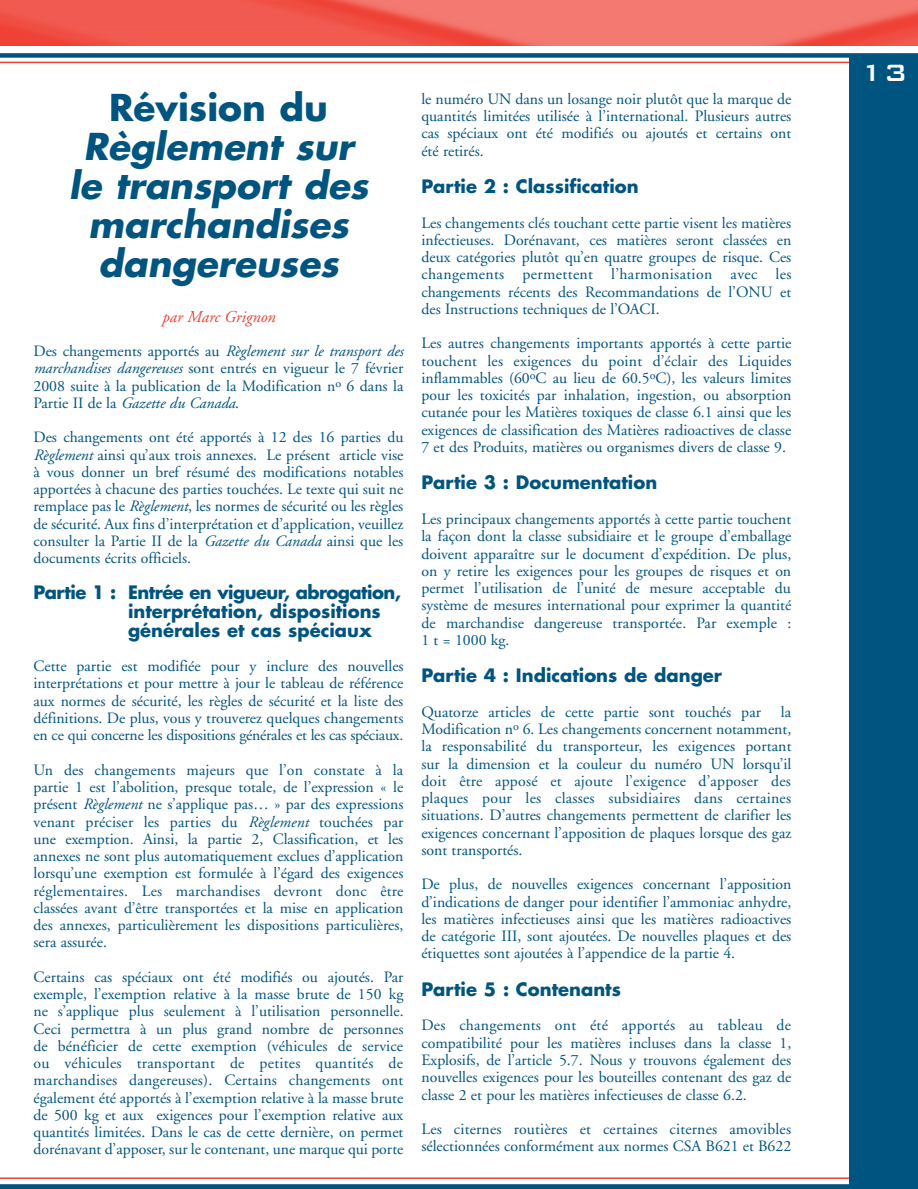
<style>
.page{position:relative;width:918px;height:1189px;background:#fff}
.page>*{position:absolute;margin:0;border:0;box-sizing:border-box;transform-origin:0 0}
.t1{font:italic 700 36px/39px "Futura";color:#005480;text-align:center}
.t2{font:700 36px "Futura";color:#005480}
.t3{font:500 31.5px "Bank Gothic BT";color:#fff}
.t4{font:700 18px/18.8px "Futura";color:#005480}
.t5{font:italic 16.5px "Adobe Garamond";color:#ef4135}
.t6{font:15.75px/17.2px "Adobe Garamond";color:#005480;text-align:justify}
.s1{font-style:italic}
</style>
<div class="page">
<hr style="left:0;top:62px;width:889px;height:1px;background:#ef4135">
<hr style="left:0;top:1177px;width:882px;height:1px;background:#ef4135">
<div style="left:0;top:53px;width:917px;height:5px;background:#005480"></div>
<svg style="left:0;top:1184px;width:849px;height:4px;fill:#005480"></svg>
<img style="left:0;top:0;width:917px;height:45px">
<div style="left:849px;top:54px;width:68px;height:1134px;background:#005480"></div>
<h1 class="t2" style="left:109px;top:83px;width:220px">Révision du</h1>
<h1 class="t1" style="left:69px;top:126px;width:308px">Règlement sur le transport des marchandises dangereuses</h1>
<p class="t5" style="left:162px;top:307px;width:115px">par Marc Grignon</p>
<p class="t6" style="left:33px;top:343px;width:371px">Des changements apportés au <span class="s1">Règlement sur le transport des marchandises dangereuses</span> sont entrés en vigueur le 7 février 2008 suite à la publication de la Modification n<sup>o</sup> 6 dans la Partie II de la <span class="s1">Gazette du Canada</span>.</p>
<p class="t6" style="left:33px;top:429px;width:371px">Des changements ont été apportés à 12 des 16 parties du <span class="s1">Règlement</span> ainsi qu’aux trois annexes. Le présent article vise à vous donner un bref résumé des modifications notables apportées à chacune des parties touchées. Le texte qui suit ne remplace pas le <span class="s1">Règlement</span>, les normes de sécurité ou les règles de sécurité. Aux fins d’interprétation et d’application, veuillez consulter la Partie II de la <span class="s1">Gazette du Canada</span> ainsi que les documents écrits officiels.</p>
<p class="t4" style="left:128px;top:582px;width:274px;text-indent:-94px">Partie 1 : Entrée en vigueur, abrogation, interprétation, dispositions générales et cas spéciaux</p>
<p class="t6" style="left:33px;top:658px;width:371px">Cette partie est modifiée pour y inclure des nouvelles interprétations et pour mettre à jour le tableau de référence aux normes de sécurité, les règles de sécurité et la liste des définitions. De plus, vous y trouverez quelques changements en ce qui concerne les dispositions générales et les cas spéciaux.</p>
<p class="t6" style="left:33px;top:761px;width:371px">Un des changements majeurs que l’on constate à la partie 1 est l’abolition, presque totale, de l’expression « le présent <span class="s1">Règlement</span> ne s’applique pas… » par des expressions venant préciser les parties du <span class="s1">Règlement</span> touchées par une exemption. Ainsi, la partie 2, Classification, et les annexes ne sont plus automatiquement exclues d’application lorsqu’une exemption est formulée à l’égard des exigences réglementaires. Les marchandises devront donc être classées avant d’être transportées et la mise en application des annexes, particulièrement les dispositions particulières, sera assurée.</p>
<p class="t6" style="left:33px;top:968px;width:371px">Certains cas spéciaux ont été modifiés ou ajoutés. Par exemple, l’exemption relative à la masse brute de 150 kg ne s’applique plus seulement à l’utilisation personnelle.<br>Ceci permettra à un plus grand nombre de personnes de bénéficier de cette exemption (véhicules de service ou véhicules transportant de petites quantités de marchandises dangereuses). Certains changements ont également été apportés à l’exemption relative à la masse brute de 500 kg et aux exigences pour l’exemption relative aux quantités limitées. Dans le cas de cette dernière, on permet dorénavant d’apposer, sur le contenant, une marque qui porte</p>
<p class="t6" style="left:421px;top:91px;width:371px">le numéro UN dans un losange noir plutôt que la marque de quantités limitées utilisée à l’international. Plusieurs autres cas spéciaux ont été modifiés ou ajoutés et certains ont été retirés.</p>
<p class="t4" style="left:421px;top:176px;width:219px">Partie 2 : Classification</p>
<p class="t6" style="left:421px;top:214px;width:371px">Les changements clés touchant cette partie visent les matières infectieuses. Dorénavant, ces matières seront classées en deux catégories plutôt qu’en quatre groupes de risque. Ces changements permettent l’harmonisation avec les changements récents des Recommandations de l’ONU et des Instructions techniques de l’OACI.</p>
<p class="t6" style="left:421px;top:335px;width:371px">Les autres changements importants apportés à cette partie touchent les exigences du point d’éclair des Liquides inflammables (60<sup>o</sup>C au lieu de 60.5<sup>o</sup>C), les valeurs limites pour les toxicités par inhalation, ingestion, ou absorption cutanée pour les Matières toxiques de classe 6.1 ainsi que les exigences de classification des Matières radioactives de classe 7 et des Produits, matières ou organismes divers de classe 9.</p>
<p class="t4" style="left:421px;top:473px;width:237px">Partie 3 : Documentation</p>
<p class="t6" style="left:421px;top:511px;width:371px">Les principaux changements apportés à cette partie touchent la façon dont la classe subsidiaire et le groupe d’emballage doivent apparaître sur le document d’expédition. De plus, on y retire les exigences pour les groupes de risques et on permet l’utilisation de l’unité de mesure acceptable du système de mesures international pour exprimer la quantité de marchandise dangereuse transportée. Par exemple :<br>1 t = 1000 kg.</p>
<p class="t4" style="left:421px;top:665px;width:302px">Partie 4 : Indications de danger</p>
<p class="t6" style="left:421px;top:703px;width:341px">Quatorze articles de cette partie sont touchés par</p>
<p class="t6" style="left:421px;top:703px;width:371px;text-indent:359px">la Modification n<sup>o</sup> 6. Les changements concernent notamment, la responsabilité du transporteur, les exigences portant sur la dimension et la couleur du numéro UN lorsqu’il doit être apposé et ajoute l’exigence d’apposer des plaques pour les classes subsidiaires dans certaines situations. D’autres changements permettent de clarifier les exigences concernant l’apposition de plaques lorsque des gaz sont transportés.</p>
<p class="t6" style="left:421px;top:876px;width:371px">De plus, de nouvelles exigences concernant l’apposition d’indications de danger pour identifier l’ammoniac anhydre, les matières infectieuses ainsi que les matières radioactives de catégorie III, sont ajoutées. De nouvelles plaques et des étiquettes sont ajoutées à l’appendice de la partie 4.</p>
<p class="t4" style="left:421px;top:979px;width:201px">Partie 5 : Contenants</p>
<p class="t6" style="left:421px;top:1017px;width:371px">Des changements ont été apportés au tableau de compatibilité pour les matières incluses dans la classe 1, Explosifs, de l’article 5.7. Nous y trouvons également des nouvelles exigences pour les bouteilles contenant des gaz de classe 2 et pour les matières infectieuses de classe 6.2.</p>
<p class="t6" style="left:421px;top:1120px;width:371px">Les citernes routières et certaines citernes amovibles sélectionnées conformément aux normes CSA B621 et B622</p>
<h2 class="t3" style="left:859px;top:56px;width:50px">13</h2>
</div>
